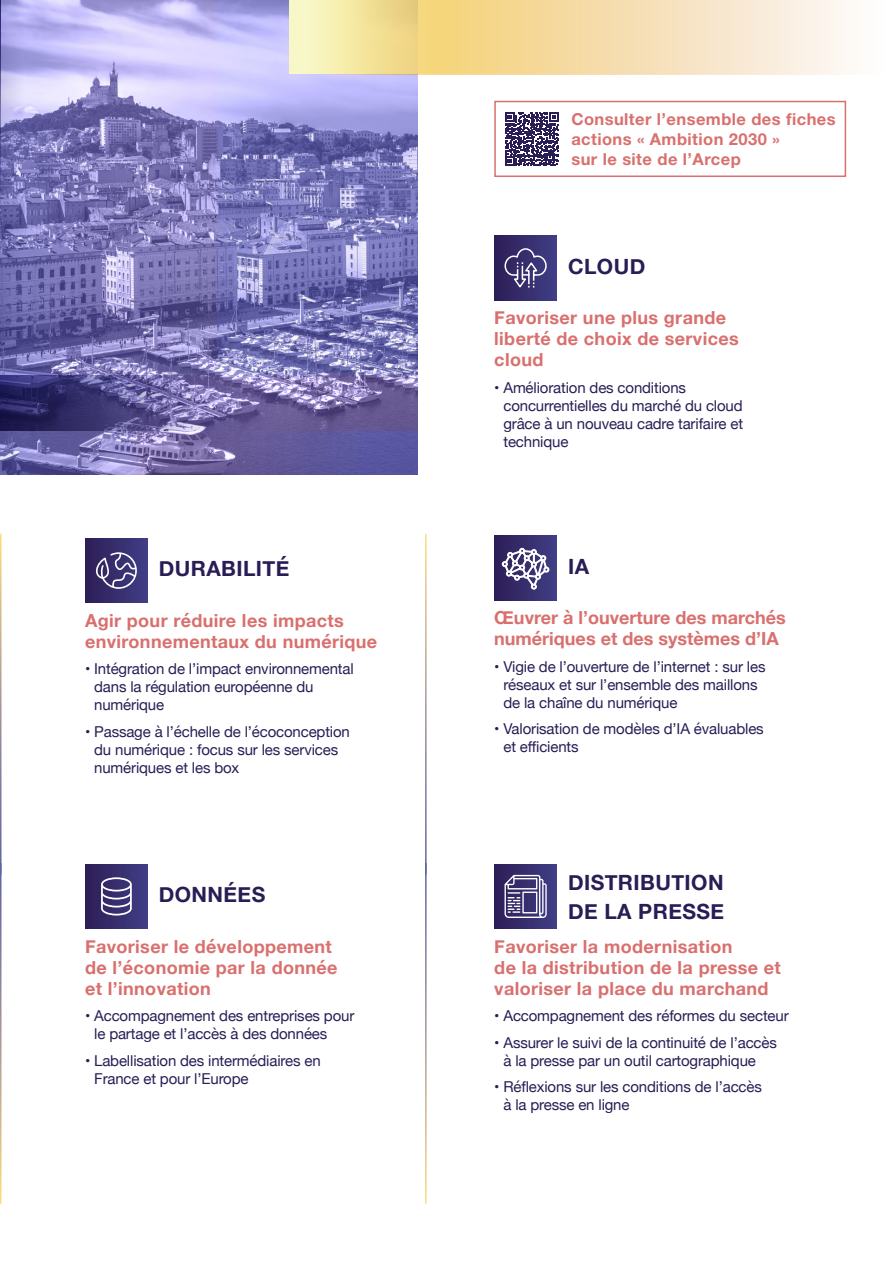
<style>
.page{position:relative;width:885px;height:1263px;background:#fff}
.page>*{position:absolute;margin:0;border:0;box-sizing:border-box;transform-origin:0 0}
.Titre{font:700 21px/28.5px "Helvetica Neue";letter-spacing:.02em;color:#2a1d56}
.Titre-2{font:700 18px/21px "Helvetica Neue";letter-spacing:.02em;color:#d8706e}
.Titre-3{font:700 18px/21px "Helvetica Neue";color:#d8706e}
.Txt_courant{font:700 16.5px/19.8px "Helvetica Neue LT Std";letter-spacing:.025em;color:#d8706e}
.Titre-4{font:15px/18px "Helvetica Neue";letter-spacing:-.01em;color:#2a1d56}
</style>
<div class="page">
<div style="left:85px;top:864px;width:63px;height:64px;background:linear-gradient(to right,#2d1d56,#403e86)"></div>
<svg style="left:101px;top:877px;width:31px;height:38px"></svg>
<div style="left:494px;top:536px;width:63px;height:64px;background:linear-gradient(to right,#2d1d56,#413e85)"></div>
<svg style="left:502px;top:548px;width:47px;height:41px"></svg>
<div style="left:85px;top:538px;width:63px;height:65px;background:linear-gradient(to right,#2d1e56,#403e86)"></div>
<svg style="left:96px;top:552px;width:41px;height:37px"></svg>
<div style="left:494px;top:236px;width:63px;height:64px;background:linear-gradient(to right,#2d1d56,#413e85)"></div>
<svg style="left:504px;top:236px;width:43px;height:53px"></svg>
<svg style="left:494px;top:864px;width:63px;height:64px"></svg>
<svg style="left:504px;top:875px;width:42px;height:43px"></svg>
<img style="left:217px;top:0;width:200px;height:376px">
<svg style="left:96px;top:0;width:121px;height:474px"></svg>
<svg style="left:0;top:0;width:96px;height:474px"></svg>
<svg style="left:0;top:0;width:1px;height:376px"></svg>
<div style="left:289px;top:0;width:595px;height:74px;background:#f7f7c7"></div>
<div style="left:310px;top:0;width:574px;height:74px;background:linear-gradient(to bottom,#f7f2b9,#f7f2b9)"></div>
<svg style="left:343px;top:0;width:541px;height:74px"></svg>
<svg style="left:133px;top:431px;width:284px;height:43px"></svg>
<svg style="left:0;top:376px;width:417px;height:55px"></svg>
<svg style="left:505px;top:113px;width:53px;height:53px"></svg>
<div style="left:494px;top:101px;width:352px;height:76px;border:2px solid #d8706e"></div>
<p class="Titre" style="left:159px;top:555px;width:132px">DURABILITÉ</p>
<p class="Titre-2" style="left:85px;top:610px;width:293px">Agir pour réduire les impacts environnementaux du numérique</p>
<p class="Titre-4" style="left:94px;top:661px;width:261px;text-indent:-9px">• Intégration de l’impact environnemental dans la régulation européenne du numérique</p>
<p class="Titre-4" style="left:94px;top:723px;width:257px;text-indent:-9px">• Passage à l’échelle de l’écoconception du numérique : focus sur les services numériques et les box</p>
<p class="Titre" style="left:159px;top:881px;width:108px">DONNÉES</p>
<p class="Titre-2" style="left:85px;top:936px;width:254px">Favoriser le développement de l’économie par la donnée et l’innovation</p>
<p class="Titre-4" style="left:94px;top:1008px;width:261px;text-indent:-9px">• Accompagnement des entreprises pour le partage et l’accès à des données</p>
<p class="Titre-4" style="left:94px;top:1052px;width:228px;text-indent:-9px">• Labellisation des intermédiaires en<br>France et pour l’Europe</p>
<p class="Txt_courant" style="left:571px;top:109px;width:266px">Consulter l’ensemble des fiches actions « Ambition 2030 »<br>sur le site de l’Arcep</p>
<p class="Titre" style="left:568px;top:252px;width:79px">CLOUD</p>
<p class="Titre-2" style="left:494px;top:308px;width:246px">Favoriser une plus grande liberté de choix de services cloud</p>
<p class="Titre-4" style="left:503px;top:379px;width:241px;text-indent:-9px">• Amélioration des conditions concurrentielles du marché du cloud grâce à un nouveau cadre tarifaire et technique</p>
<p class="Titre" style="left:568px;top:552px;width:23px">IA</p>
<p class="Titre-3" style="left:494px;top:608px;width:293px">Œuvrer à l’ouverture des marchés numériques et des systèmes d’IA</p>
<p class="Titre-4" style="left:503px;top:658px;width:263px;text-indent:-9px">• Vigie de l’ouverture de l’internet : sur les réseaux et sur l’ensemble des maillons de la chaîne du numérique</p>
<p class="Titre-4" style="left:503px;top:721px;width:262px;text-indent:-9px">• Valorisation de modèles d’IA évaluables et efficients</p>
<p class="Titre" style="left:568px;top:869px;width:157px">DISTRIBUTION<br>DE LA PRESSE</p>
<p class="Titre-2" style="left:494px;top:936px;width:288px">Favoriser la modernisation<br>de la distribution de la presse et valoriser la place du marchand</p>
<p class="Titre-4" style="left:494px;top:1008px;width:296px">• Accompagnement des réformes du secteur</p>
<p class="Titre-4" style="left:503px;top:1034px;width:275px;text-indent:-9px">• Assurer le suivi de la continuité de l’accès à la presse par un outil cartographique</p>
<p class="Titre-4" style="left:503px;top:1079px;width:260px;text-indent:-9px">• Réflexions sur les conditions de l’accès à la presse en ligne</p>
</div>
